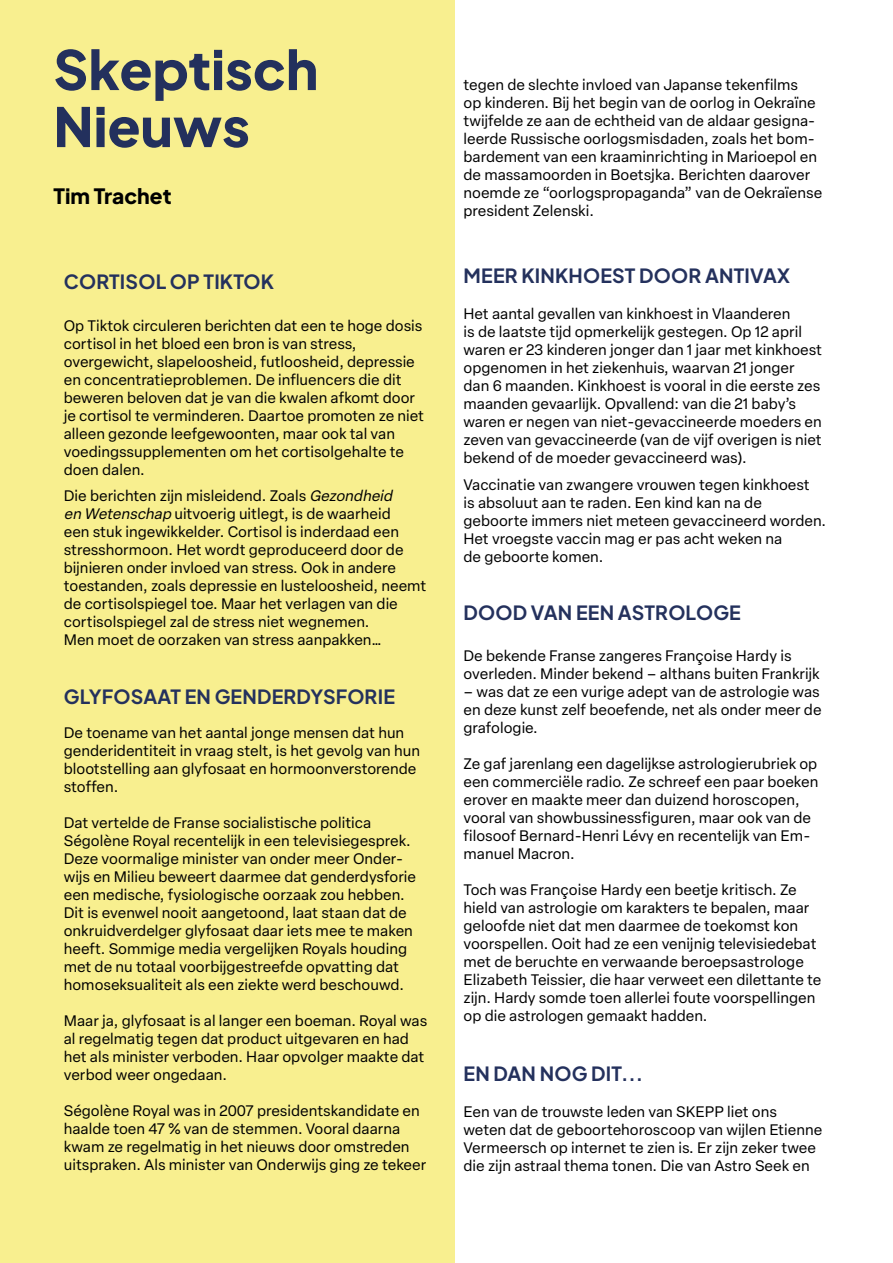
<style>
.page{position:relative;width:893px;height:1263px;background:#fff}
.page>*{position:absolute;margin:0;border:0;box-sizing:border-box;transform-origin:0 0}
.t1{font:54px/57px "Plus Jakarta Sans";color:#23305d}
.t2{font:21px "Plus Jakarta Sans";color:#000}
.t3{font:19.5px "Plus Jakarta Sans";letter-spacing:.01em;color:#24315d}
.t4{font:15px/18px "Elza Text";color:#000}
.s1{font-style:italic}
</style>
<div class="page">
<div style="left:0;top:0;width:454px;height:1263px;background:#f8ef8f"></div>
<h1 class="t1" style="left:53px;top:36px;width:266px">Skeptisch<br>Nieuws</h1>
<h2 class="t2" style="left:53px;top:179px;width:120px">Tim Trachet</h2>
<h3 class="t3" style="left:64px;top:266px;width:212px">CORTISOL OP TIKTOK</h3>
<p class="t4" style="left:64px;top:316px;width:362px">Op Tiktok circuleren berichten dat een te hoge dosis cortisol in het bloed een bron is van stress, overgewicht, slapeloosheid, futloosheid, depressie en concentratieproblemen. De influencers die dit beweren beloven dat je van die kwalen afkomt door je cortisol te verminderen. Daartoe promoten ze niet alleen gezonde leefgewoonten, maar ook tal van voedingssupplementen om het cortisolgehalte te doen dalen.</p>
<p class="t4" style="left:64px;top:486px;width:364px">Die berichten zijn misleidend. Zoals <span class="s1">Gezondheid<br>en Wetenschap</span> uitvoerig uitlegt, is de waarheid<br>een stuk ingewikkelder. Cortisol is inderdaad een stresshormoon. Het wordt geproduceerd door de bijnieren onder invloed van stress. Ook in andere toestanden, zoals depressie en lusteloosheid, neemt de cortisolspiegel toe. Maar het verlagen van die cortisolspiegel zal de stress niet wegnemen.<br>Men moet de oorzaken van stress aanpakken…</p>
<h3 class="t3" style="left:64px;top:680px;width:333px">GLYFOSAAT EN GENDERDYSFORIE</h3>
<p class="t4" style="left:64px;top:723px;width:358px">De toename van het aantal jonge mensen dat hun genderidentiteit in vraag stelt, is het gevolg van hun blootstelling aan glyfosaat en hormoonverstorende stoffen.</p>
<p class="t4" style="left:64px;top:813px;width:354px">Dat vertelde de Franse socialistische politica Ségolène Royal recentelijk in een televisiegesprek.<br>Deze voormalige minister van onder meer Onder&shy;wijs en Milieu beweert daarmee dat genderdysforie een medische, fysiologische oorzaak zou hebben.<br>Dit is evenwel nooit aangetoond, laat staan dat de onkruidverdelger glyfosaat daar iets mee te maken heeft. Sommige media vergelijken Royals houding met de nu totaal voorbijgestreefde opvatting dat homoseksualiteit als een ziekte werd beschouwd.</p>
<p class="t4" style="left:64px;top:1011px;width:365px">Maar ja, glyfosaat is al langer een boeman. Royal was al regelmatig tegen dat product uitgevaren en had het als minister verboden. Haar opvolger maakte dat verbod weer ongedaan.</p>
<p class="t4" style="left:64px;top:1101px;width:364px">Ségolène Royal was in 2007 presidentskandidate en haalde toen 47 % van de stemmen. Vooral daarna kwam ze regelmatig in het nieuws door omstreden uitspraken. Als minister van Onderwijs ging ze tekeer</p>
<p class="t4" style="left:463px;top:75px;width:360px">tegen de slechte invloed van Japanse tekenfilms<br>op kinderen. Bij het begin van de oorlog in Oekraïne twijfelde ze aan de echtheid van de aldaar gesigna&shy;leerde Russische oorlogsmisdaden, zoals het bom&shy;bardement van een kraaminrichting in Marioepol en de massamoorden in Boetsjka. Berichten daarover noemde ze “oorlogspropaganda” van de Oekraïense president Zelenski.</p>
<h3 class="t3" style="left:464px;top:260px;width:328px">MEER KINKHOEST DOOR ANTIVAX</h3>
<p class="t4" style="left:463px;top:304px;width:360px">Het aantal gevallen van kinkhoest in Vlaanderen<br>is de laatste tijd opmerkelijk gestegen. Op 12 april waren er 23 kinderen jonger dan 1 jaar met kinkhoest opgenomen in het ziekenhuis, waarvan 21 jonger dan 6 maanden. Kinkhoest is vooral in die eerste zes maanden gevaarlijk. Opvallend: van die 21 baby’s waren er negen van niet-gevaccineerde moeders en zeven van gevaccineerde (van de vijf overigen is niet bekend of de moeder gevaccineerd was).</p>
<p class="t4" style="left:463px;top:474px;width:364px">Vaccinatie van zwangere vrouwen tegen kinkhoest<br>is absoluut aan te raden. Een kind kan na de geboorte immers niet meteen gevaccineerd worden.<br>Het vroegste vaccin mag er pas acht weken na<br>de geboorte komen.</p>
<h3 class="t3" style="left:464px;top:597px;width:279px">DOOD VAN EEN ASTROLOGE</h3>
<p class="t4" style="left:463px;top:646px;width:358px">De bekende Franse zangeres Françoise Hardy is overleden. Minder bekend – althans buiten Frankrijk</p>
<p class="t4" style="left:463px;top:682px;width:360px">– was dat ze een vurige adept van de astrologie was en deze kunst zelf beoefende, net als onder meer de grafologie.</p>
<p class="t4" style="left:463px;top:754px;width:356px">Ze gaf jarenlang een dagelijkse astrologierubriek op een commerciële radio. Ze schreef een paar boeken erover en maakte meer dan duizend horoscopen, vooral van showbussinessfiguren, maar ook van de filosoof Bernard-Henri Lévy en recentelijk van Em&shy;manuel Macron.</p>
<p class="t4" style="left:463px;top:880px;width:359px">Toch was Françoise Hardy een beetje kritisch. Ze hield van astrologie om karakters te bepalen, maar geloofde niet dat men daarmee de toekomst kon voorspellen. Ooit had ze een venijnig televisiedebat met de beruchte en verwaande beroepsastrologe Elizabeth Teissier, die haar verweet een dilettante te zijn. Hardy somde toen allerlei foute voorspellingen op die astrologen gemaakt hadden.</p>
<h3 class="t3" style="left:464px;top:1058px;width:181px">EN DAN NOG DIT...</h3>
<p class="t4" style="left:463px;top:1102px;width:360px">Een van de trouwste leden van SKEPP liet ons weten dat de geboortehoroscoop van wijlen Etienne Vermeersch op internet te zien is. Er zijn zeker twee die zijn astraal thema tonen. Die van Astro Seek en</p>
</div>
